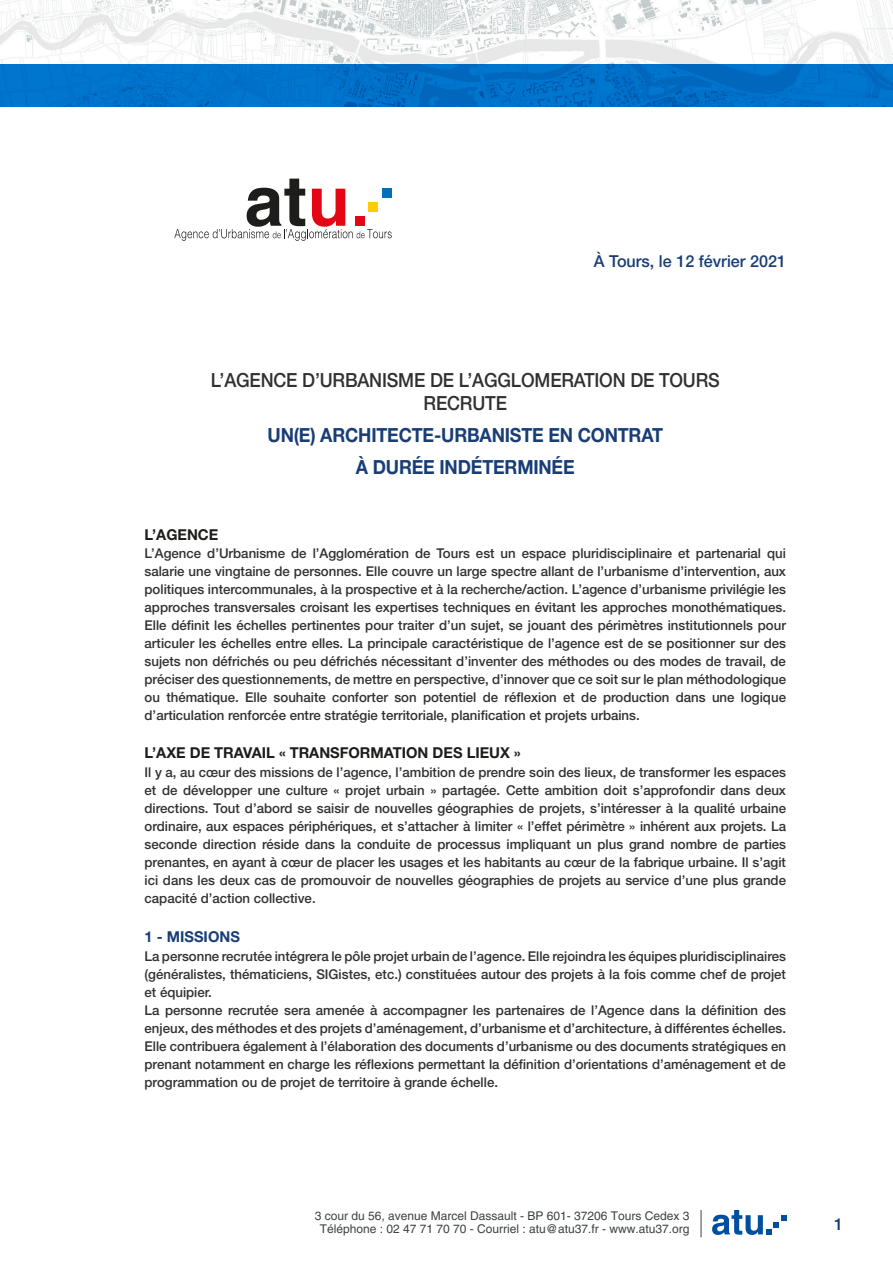
<style>
.page{position:relative;width:893px;height:1263px;background:#fff}
.page>*{position:absolute;margin:0;border:0;box-sizing:border-box;transform-origin:0 0}
.t1{font:700 19.5px/31.5px "Helvetica Neue LT Std";letter-spacing:-.01em;color:#193e76;text-align:center;scale:.92 1}
.t2{font:500 19.5px/23.4px "Helvetica Neue LT Std";letter-spacing:-.01em;color:#313131;text-align:center;scale:.92 1}
.t3{font:500 16.5px "Helvetica Neue LT Std";color:#193e76}
.t4{font:700 15px "Helvetica Neue LT Std";color:#1d1d1b}
.t5{font:700 15px "Helvetica Neue LT Std";color:#193e76}
.t6{font:500 13.5px/18px "Helvetica Neue LT Std";color:#313131;text-align:justify}
.t7{font:12px/13.5px "Helvetica LT";color:#3d4143;text-align:center}
</style>
<div class="page">
<img style="left:0;top:0;width:893px;height:106px">
<svg style="left:712px;top:1210px;width:74px;height:25px"></svg>
<svg style="left:701px;top:1210px;width:1px;height:27px"></svg>
<svg style="left:174px;top:179px;width:218px;height:62px"></svg>
<p class="t3" style="left:594px;top:251px;width:194px">À Tours, le 12 février 2021</p>
<h1 class="t2" style="left:211px;top:368px;width:555px">L’AGENCE D’URBANISME DE L’AGGLOMERATION DE TOURS<br>RECRUTE</h1>
<h1 class="t1" style="left:268px;top:419px;width:431px">UN(E) ARCHITECTE-URBANISTE EN CONTRAT<br>À DURÉE INDÉTERMINÉE</h1>
<p class="t4" style="left:145px;top:525px;width:75px">L’AGENCE</p>
<p class="t6" style="left:145px;top:544px;width:643px">L’Agence d’Urbanisme de l’Agglomération de Tours est un espace pluridisciplinaire et partenarial qui salarie une vingtaine de personnes. Elle couvre un large spectre allant de l’urbanisme d’intervention, aux politiques intercommunales, à la prospective et à la recherche/action. L’agence d’urbanisme privilégie les approches transversales croisant les expertises techniques en évitant les approches monothématiques.<br>Elle définit les échelles pertinentes pour traiter d’un sujet, se jouant des périmètres institutionnels pour articuler les échelles entre elles. La principale caractéristique de l’agence est de se positionner sur des sujets non défrichés ou peu défrichés nécessitant d’inventer des méthodes ou des modes de travail, de préciser des questionnements, de mettre en perspective, d’innover que ce soit sur le plan méthodologique ou thématique. Elle souhaite conforter son potentiel de réflexion et de production dans une logique d’articulation renforcée entre stratégie territoriale, planification et projets urbains.</p>
<p class="t4" style="left:145px;top:743px;width:377px">L’AXE DE TRAVAIL « TRANSFORMATION DES LIEUX »</p>
<p class="t6" style="left:145px;top:763px;width:643px">Il y a, au cœur des missions de l’agence, l’ambition de prendre soin des lieux, de transformer les espaces et de développer une culture « projet urbain » partagée. Cette ambition doit s’approfondir dans deux directions. Tout d’abord se saisir de nouvelles géographies de projets, s’intéresser à la qualité urbaine ordinaire, aux espaces périphériques, et s’attacher à limiter « l’effet périmètre » inhérent aux projets. La seconde direction réside dans la conduite de processus impliquant un plus grand nombre de parties prenantes, en ayant à cœur de placer les usages et les habitants au cœur de la fabrique urbaine. Il s’agit ici dans les deux cas de promouvoir de nouvelles géographies de projets au service d’une plus grande capacité d’action collective.</p>
<p class="t5" style="left:145px;top:928px;width:97px">1 - MISSIONS</p>
<p class="t6" style="left:145px;top:947px;width:643px;text-align:left">La personne recrutée intégrera le pôle projet urbain de l’agence. Elle rejoindra les équipes pluridisciplinaires (généralistes, thématiciens, SIGistes, etc.) constituées autour des projets à la fois comme chef de projet et équipier.<br>La personne recrutée sera amenée à accompagner les partenaires de l’Agence dans la définition des enjeux, des méthodes et des projets d’aménagement, d’urbanisme et d’architecture, à différentes échelles.<br>Elle contribuera également à l’élaboration des documents d’urbanisme ou des documents stratégiques en prenant notamment en charge les réflexions permettant la définition d’orientations d’aménagement et de programmation ou de projet de territoire à grande échelle.</p>
<p class="t7" style="left:315px;top:1208px;width:376px">3 cour du 56, avenue Marcel Dassault - BP 601- 37206 Tours Cedex 3<br>Téléphone : 02 47 71 70 70 - Courriel : atu@atu37.fr - www.atu37.org</p>
<p class="t3" style="left:834px;top:1214px;width:10px">1</p>
</div>
